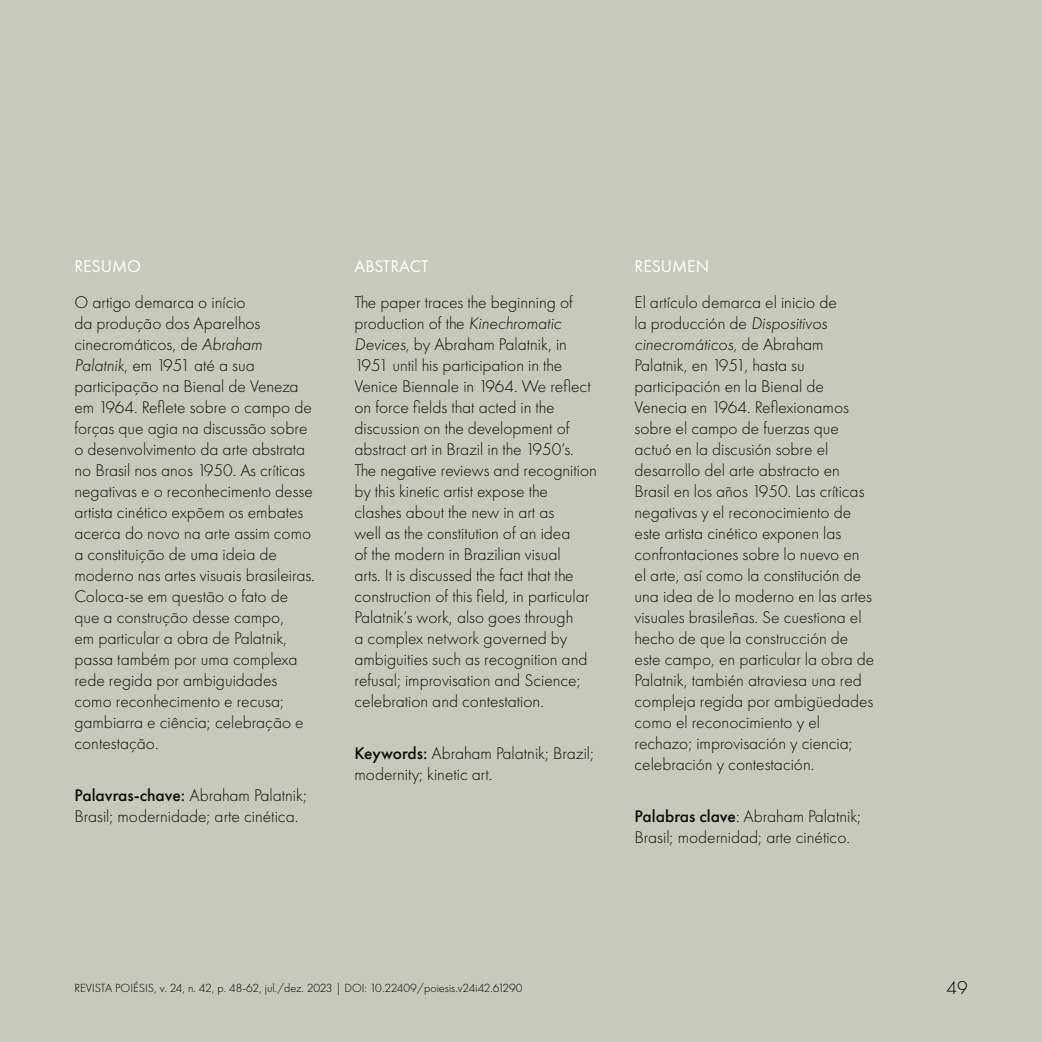
<style>
.page{position:relative;width:1042px;height:1042px;background:#c6cabb}
.page>*{position:absolute;margin:0;border:0;box-sizing:border-box;transform-origin:0 0}
.texto{font:300 19.25px "Futura PT";color:#000}
.texto-2{font:300 17.5px/21px "Futura PT";color:#0b0c0b}
.texto-3{font:17.5px "Futura PT";color:#fff}
.texto-4{font:300 12.25px "Futura PT";color:#000}
.s1{font-style:italic}
.s2{font-weight:500}
</style>
<div class="page">
<p class="texto-3" style="left:74px;top:256px;width:68px">RESUMO</p>
<p class="texto-2" style="left:74px;top:292px;width:242px">O artigo demarca o início<br>da produção dos Aparelhos cinecromáticos, de <span class="s1">Abraham<br>Palatnik</span>, em 1951 até a sua participação na Bienal de Veneza em 1964. Reflete sobre o campo de forças que agia na discussão sobre o desenvolvimento da arte abstrata no Brasil nos anos 1950. As críticas negativas e o reconhecimento desse artista cinético expõem os embates acerca do novo na arte assim como a constituição de uma ideia de moderno nas artes visuais brasileiras.<br>Coloca-se em questão o fato de que a construção desse campo,<br>em particular a obra de Palatnik, passa também por uma complexa rede regida por ambiguidades como reconhecimento e recusa; gambiarra e ciência; celebração e contestação.</p>
<p class="texto-2" style="left:74px;top:785px;width:234px"><span class="s2">Palavras-chave:</span> Abraham Palatnik;<br>Brasil; modernidade; arte cinética.</p>
<p class="texto-3" style="left:354px;top:256px;width:76px">ABSTRACT</p>
<p class="texto-2" style="left:354px;top:292px;width:244px">The paper traces the beginning of production of the <span class="s1">Kinechromatic Devices</span>, by Abraham Palatnik, in 1951 until his participation in the Venice Biennale in 1964. We reflect on force fields that acted in the discussion on the development of abstract art in Brazil in the 1950’s.<br>The negative reviews and recognition by this kinetic artist expose the clashes about the new in art as<br>well as the constitution of an idea<br>of the modern in Brazilian visual<br>arts. It is discussed the fact that the construction of this field, in particular Palatnik’s work, also goes through<br>a complex network governed by ambiguities such as recognition and refusal; improvisation and Science; celebration and contestation.</p>
<p class="texto-2" style="left:354px;top:743px;width:241px"><span class="s2">Keywords:</span> Abraham Palatnik; Brazil; modernity; kinetic art.</p>
<p class="texto-3" style="left:634px;top:256px;width:76px">RESUMEN</p>
<p class="texto-2" style="left:634px;top:292px;width:241px">El artículo demarca el inicio de<br>la producción de <span class="s1">Dispositivos cinecromáticos</span>, de Abraham<br>Palatnik, en 1951, hasta su participación en la Bienal de<br>Venecia en 1964. Reflexionamos sobre el campo de fuerzas que actuó en la discusión sobre el desarrollo del arte abstracto en<br>Brasil en los años 1950. Las críticas negativas y el reconocimiento de este artista cinético exponen las confrontaciones sobre lo nuevo en el arte, así como la constitución de una idea de lo moderno en las artes visuales brasileñas. Se cuestiona el hecho de que la construcción de este campo, en particular la obra de<br>Palatnik, también atraviesa una red compleja regida por ambigüedades como el reconocimiento y el rechazo; improvisación y ciencia; celebración y contestación.</p>
<p class="texto-2" style="left:634px;top:806px;width:228px"><span class="s2">Palabras clave</span>: Abraham Palatnik;<br>Brasil; modernidad; arte cinético.</p>
<p class="texto-4" style="left:74px;top:981px;width:450px">REVISTA POIÉSIS, v. 24, n. 42, p. 48-62, jul./dez. 2023 | DOI: 10.22409/poiesis.v24i42.61290</p>
<p class="texto" style="left:946px;top:976px;width:23px">49</p>
</div>
